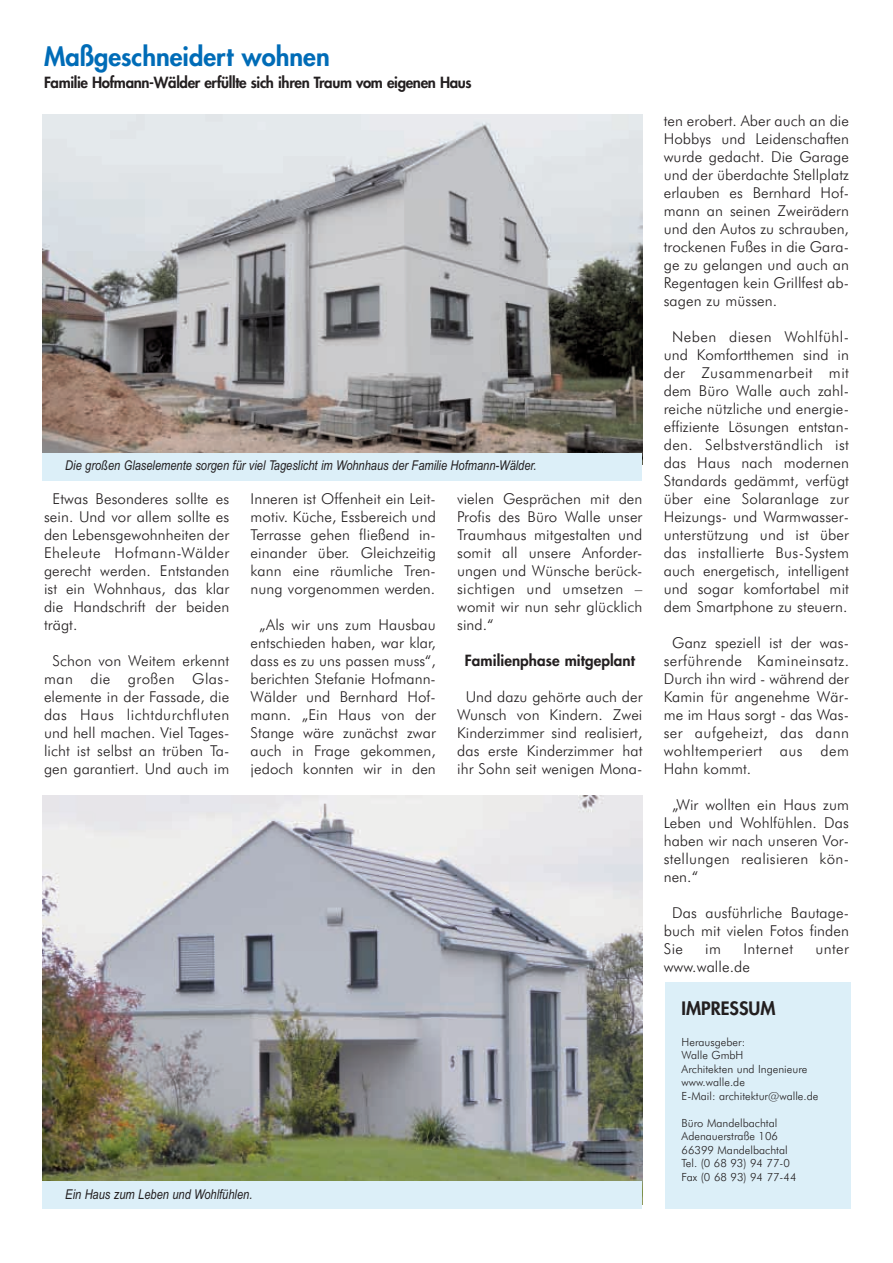
<style>
.page{position:relative;width:893px;height:1263px;background:#fff}
.page>*{position:absolute;margin:0;border:0;box-sizing:border-box;transform-origin:0 0}
.t1{font:800 25.5px "Futura";color:#006cb7}
.t2{font:800 18px "Futura";color:#231f20}
.t3{font:300 15px/18px "Futura BT";letter-spacing:.005em;color:#231f20;text-align:justify}
.t4{font:800 15px "Futura";letter-spacing:-.025em;color:#231f20}
.t5{font:800 15px "Futura";letter-spacing:.005em;color:#231f20}
.t6{font:300 15px "Futura BT";letter-spacing:.03em;color:#231f20}
.t7{font:italic 13.5px "Arial Narrow";color:#231f20}
.t8{font:300 11.25px/13.5px "Futura BT";color:#231f20}
</style>
<div class="page">
<div style="left:665px;top:982px;width:185px;height:227px;background:#dceff8"></div>
<img style="left:43px;top:114px;width:599px;height:339px">
<div style="left:43px;top:453px;width:599px;height:28px;background:#dceff8"></div>
<img style="left:43px;top:796px;width:599px;height:385px">
<div style="left:43px;top:1181px;width:599px;height:28px;background:#dceff8"></div>
<h1 class="t1" style="left:44px;top:44px;width:287px">Maßgeschneidert wohnen</h1>
<p class="t4" style="left:44px;top:75px;width:429px">Familie Hofmann-Wälder erfüllte sich ihren Traum vom eigenen Haus</p>
<p class="t7" style="left:65px;top:461px;width:473px">Die großen Glaselemente sorgen für viel Tageslicht im Wohnhaus der Familie Hofmann-Wälder.</p>
<p class="t3" style="left:44px;top:491px;width:187px;text-indent:8px">Etwas Besonderes sollte es sein. Und vor allem sollte es den Lebensgewohnheiten der Eheleute Hofmann-Wälder gerecht werden. Entstanden ist ein Wohnhaus, das klar die Handschrift der beiden trägt.</p>
<p class="t3" style="left:44px;top:653px;width:187px;text-align:center">Schon von Weitem erkennt man die großen Glas&shy;elemente in der Fassade, die das Haus lichtdurchfluten und hell machen. Viel Tages&shy;licht ist selbst an trüben Ta&shy;gen garantiert. Und auch im</p>
<p class="t3" style="left:251px;top:491px;width:187px">Inneren ist Offenheit ein Leit&shy;motiv. Küche, Essbereich und Terrasse gehen fließend in&shy;einander über. Gleichzeitig kann eine räumliche Tren&shy;nung vorgenommen werden.</p>
<p class="t3" style="left:251px;top:617px;width:187px;text-align:center">„Als wir uns zum Hausbau entschieden haben, war klar, dass es zu uns passen muss“, berichten Stefanie Hofmann-<br>Wälder und Bernhard Hof&shy;mann. „Ein Haus von der<br>Stange wäre zunächst zwar auch in Frage gekommen, jedoch konnten wir in den</p>
<p class="t3" style="left:457px;top:491px;width:187px">vielen Gesprächen mit den Profis des Büro Walle unser Traumhaus mitgestalten und somit all unsere Anforder&shy;ungen und Wünsche berück&shy;sichtigen und umsetzen – womit wir nun sehr glücklich sind.“</p>
<p class="t5" style="left:465px;top:653px;width:171px">Familienphase mitgeplant</p>
<p class="t3" style="left:457px;top:689px;width:187px;text-align:center">Und dazu gehörte auch der<br>Wunsch von Kindern. Zwei<br>Kinderzimmer sind realisiert, das erste Kinderzimmer hat ihr Sohn seit wenigen Mona-</p>
<p class="t7" style="left:65px;top:1189px;width:189px">Ein Haus zum Leben und Wohlfühlen.</p>
<p class="t3" style="left:664px;top:113px;width:187px">ten erobert. Aber auch an die Hobbys und Leidenschaften wurde gedacht. Die Garage und der überdachte Stellplatz erlauben es Bernhard Hof&shy;mann an seinen Zweirädern und den Autos zu schrauben, trockenen Fußes in die Gara&shy;ge zu gelangen und auch an Regentagen kein Grillfest ab&shy;sagen zu müssen.</p>
<p class="t3" style="left:664px;top:329px;width:187px;text-align:center">Neben diesen Wohlfühl&shy;und Komfortthemen sind in der Zusammenarbeit mit dem Büro Walle auch zahl&shy;reiche nützliche und energie&shy;effiziente Lösungen entstan&shy;den. Selbstverständlich ist das Haus nach modernen<br>Standards gedämmt, verfügt über eine Solaranlage zur<br>Heizungs- und Warmwasser&shy;unterstützung und ist über das installierte Bus-System auch energetisch, intelligent und sogar komfortabel mit dem Smartphone zu steuern.</p>
<p class="t3" style="left:664px;top:635px;width:187px;text-indent:8px">Ganz speziell ist der was&shy;serführende Kamineinsatz.<br>Durch ihn wird - während der Kamin für angenehme Wär&shy;me im Haus sorgt - das Was&shy;ser aufgeheizt, das dann wohltemperiert aus dem Hahn kommt.</p>
<p class="t3" style="left:664px;top:797px;width:187px;text-indent:8px">„Wir wollten ein Haus zum Leben und Wohlfühlen. Das haben wir nach unseren Vor&shy;stellungen realisieren kön&shy;nen.“</p>
<p class="t3" style="left:664px;top:905px;width:187px;text-indent:8px">Das ausführliche Bautage&shy;buch mit vielen Fotos finden Sie</p>
<p class="t3" style="left:705px;top:941px;width:17px">im</p>
<p class="t6" style="left:743px;top:943px;width:51px">Internet</p>
<p class="t3" style="left:815px;top:941px;width:35px">unter</p>
<p class="t3" style="left:664px;top:959px;width:88px">www.walle.de</p>
<p class="t2" style="left:682px;top:1000px;width:95px">IMPRESSUM</p>
<p class="t8" style="left:682px;top:1036px;width:138px">Herausgeber:<br>Walle GmbH<br>Architekten und Ingenieure www.walle.de<br>E-Mail: architektur@walle.de</p>
<p class="t8" style="left:682px;top:1117px;width:116px">Büro Mandelbachtal<br>Adenauerstraße 106<br>66399 Mandelbachtal<br>Tel. (0 68 93) 94 77-0<br>Fax (0 68 93) 94 77-44</p>
</div>
